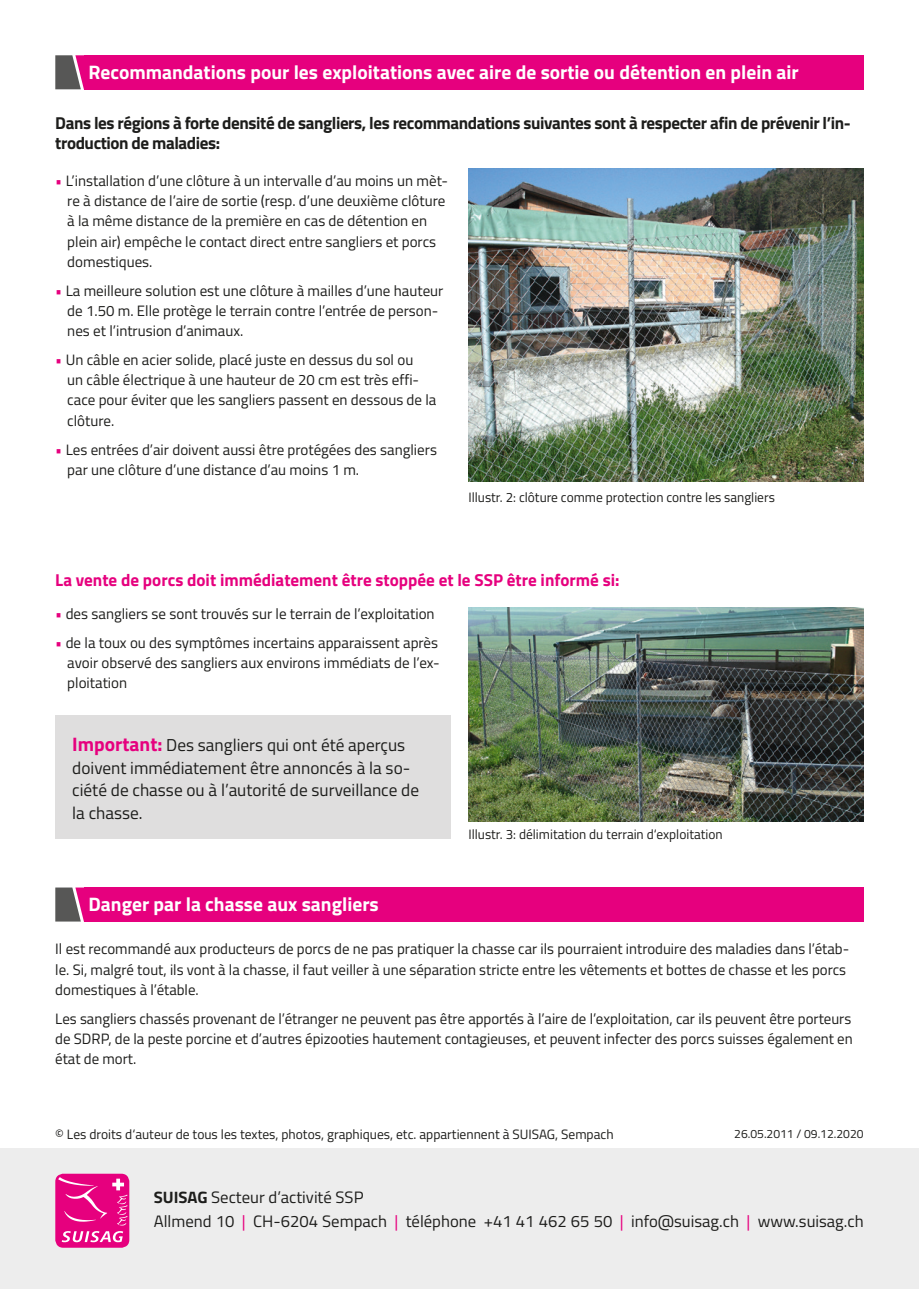
<style>
.page{position:relative;width:919px;height:1289px;background:#fff}
.page>*{position:absolute;margin:0;border:0;box-sizing:border-box;transform-origin:0 0}
.t1{font:700 19.5px "Titillium Web";color:#fff}
.SUISAG___Blocksatz_H{font:17.25px/22.5px "Titillium Web";color:#1d1d1b}
.SUISAG___Fliesstext{font:700 17.25px/20.2px "Titillium Web";letter-spacing:-.025em;color:#1d1d1b}
.SUISAG___Fliesstext-2{font:700 17.25px "Titillium Web";color:#e6007e}
.t2{font:16.5px/24px "Titillium Web";color:#1d1d1b}
.SUISAG___Aufzaehlung{font:15px/20.2px "Titillium Web";color:#1d1d1b}
.SUISAG___Fliesstext-3{font:15px/20.2px "Titillium Web";color:#1d1d1b}
.SUISAG___Fliesstext-4{font:13.5px "Titillium Web";color:#1d1d1b}
.t3{font:12px "Titillium Web";color:#1d1d1b}
.s1{color:#e6007e}
.s2{font-weight:700;font-size:19.5px;color:#e6007e}
.s3{font-weight:700}
</style>
<div class="page">
<div style="left:0;top:1148px;width:918px;height:140px;background:#ededed"></div>
<div style="left:55px;top:1173px;width:74px;height:74px;background:#e6007e;border-radius:8px"></div>
<svg style="left:58px;top:1177px;width:69px;height:65px"></svg>
<svg style="left:55px;top:887px;width:29px;height:34px"></svg>
<div style="left:84px;top:887px;width:779px;height:34px;background:#e6007e"></div>
<svg style="left:55px;top:55px;width:29px;height:34px"></svg>
<div style="left:84px;top:55px;width:779px;height:34px;background:#e6007e"></div>
<img style="left:468px;top:607px;width:395px;height:214px">
<img style="left:468px;top:169px;width:395px;height:312px">
<div style="left:55px;top:715px;width:395px;height:123px;background:#dfdede"></div>
<p class="t1" style="left:88px;top:57px;width:711px">Recommandations pour les exploitations avec aire de sortie ou détention en plein air</p>
<p class="SUISAG___Fliesstext" style="left:55px;top:112px;width:796px">Dans les régions à forte densité de sangliers, les recommandations suivantes sont à respecter afin de prévenir l’in&shy;troduction de maladies:</p>
<p class="SUISAG___Aufzaehlung" style="left:67px;top:170px;width:382px;text-indent:-12px"><span class="s1">•</span> L’installation d’une clôture à un intervalle d’au moins un mèt&shy;re à distance de l’aire de sortie (resp. d’une deuxième clôture à la même distance de la première en cas de détention en plein air) empêche le contact direct entre sangliers et porcs domestiques.</p>
<p class="SUISAG___Aufzaehlung" style="left:67px;top:279px;width:377px;text-indent:-12px"><span class="s1">•</span> La meilleure solution est une clôture à mailles d’une hauteur de 1.50 m. Elle protège le terrain contre l’entrée de person&shy;nes et l’intrusion d’animaux.</p>
<p class="SUISAG___Aufzaehlung" style="left:67px;top:349px;width:370px;text-indent:-12px"><span class="s1">•</span> Un câble en acier solide, placé juste en dessus du sol ou<br>un câble électrique à une hauteur de 20 cm est très effi&shy;cace pour éviter que les sangliers passent en dessous de la clôture.</p>
<p class="SUISAG___Aufzaehlung" style="left:67px;top:438px;width:371px;text-indent:-12px"><span class="s1">•</span> Les entrées d’air doivent aussi être protégées des sangliers par une clôture d’une distance d’au moins 1 m.</p>
<p class="SUISAG___Fliesstext-4" style="left:468px;top:487px;width:308px">Illustr. 2: clôture comme protection contre les sangliers</p>
<p class="SUISAG___Fliesstext-2" style="left:55px;top:566px;width:565px">La vente de porcs doit immédiatement être stoppée et le SSP être informé si:</p>
<p class="SUISAG___Aufzaehlung" style="left:55px;top:602px;width:381px"><span class="s1">•</span> des sangliers se sont trouvés sur le terrain de l’exploitation</p>
<p class="SUISAG___Aufzaehlung" style="left:67px;top:631px;width:374px;text-align:justify;text-indent:-12px"><span class="s1">•</span> de la toux ou des symptômes incertains apparaissent après avoir observé des sangliers aux environs immédiats de l’ex&shy;ploitation</p>
<p class="SUISAG___Blocksatz_H" style="left:72px;top:733px;width:348px"><span class="s2">Important:</span> Des sangliers qui ont été aperçus doivent immédiatement être annoncés à la so&shy;ciété de chasse ou à l’autorité de surveillance de la chasse.</p>
<p class="t1" style="left:88px;top:889px;width:292px">Danger par la chasse aux sangliers</p>
<p class="SUISAG___Fliesstext-4" style="left:468px;top:824px;width:255px">Illustr. 3: délimitation du terrain d‘exploitation</p>
<p class="SUISAG___Fliesstext-3" style="left:55px;top:938px;width:795px">Il est recommandé aux producteurs de porcs de ne pas pratiquer la chasse car ils pourraient introduire des maladies dans l’étab&shy;le. Si, malgré tout, ils vont à la chasse, il faut veiller à une séparation stricte entre les vêtements et bottes de chasse et les porcs domestiques à l’étable.</p>
<p class="SUISAG___Fliesstext-3" style="left:55px;top:1007px;width:798px;text-align:justify">Les sangliers chassés provenant de l’étranger ne peuvent pas être apportés à l’aire de l’exploitation, car ils peuvent être porteurs de SDRP, de la peste porcine et d’autres épizooties hautement contagieuses, et peuvent infecter des porcs suisses également en état de mort.</p>
<p class="SUISAG___Fliesstext-4" style="left:55px;top:1124px;width:560px">© Les droits d‘auteur de tous les textes, photos, graphiques, etc. appartiennent à SUISAG, Sempach</p>
<p class="t3" style="left:734px;top:1124px;width:131px">26.05.2011 / 09.12.2020</p>
<p class="t2" style="left:154px;top:1184px;width:711px"><span class="s3">SUISAG</span> Secteur d’activité SSP<br>Allmend 10 <span class="s1">|</span> CH-6204 Sempach <span class="s1">|</span> téléphone +41 41 462 65 50 <span class="s1">|</span> info@suisag.ch <span class="s1">|</span> www.suisag.ch</p>
</div>
